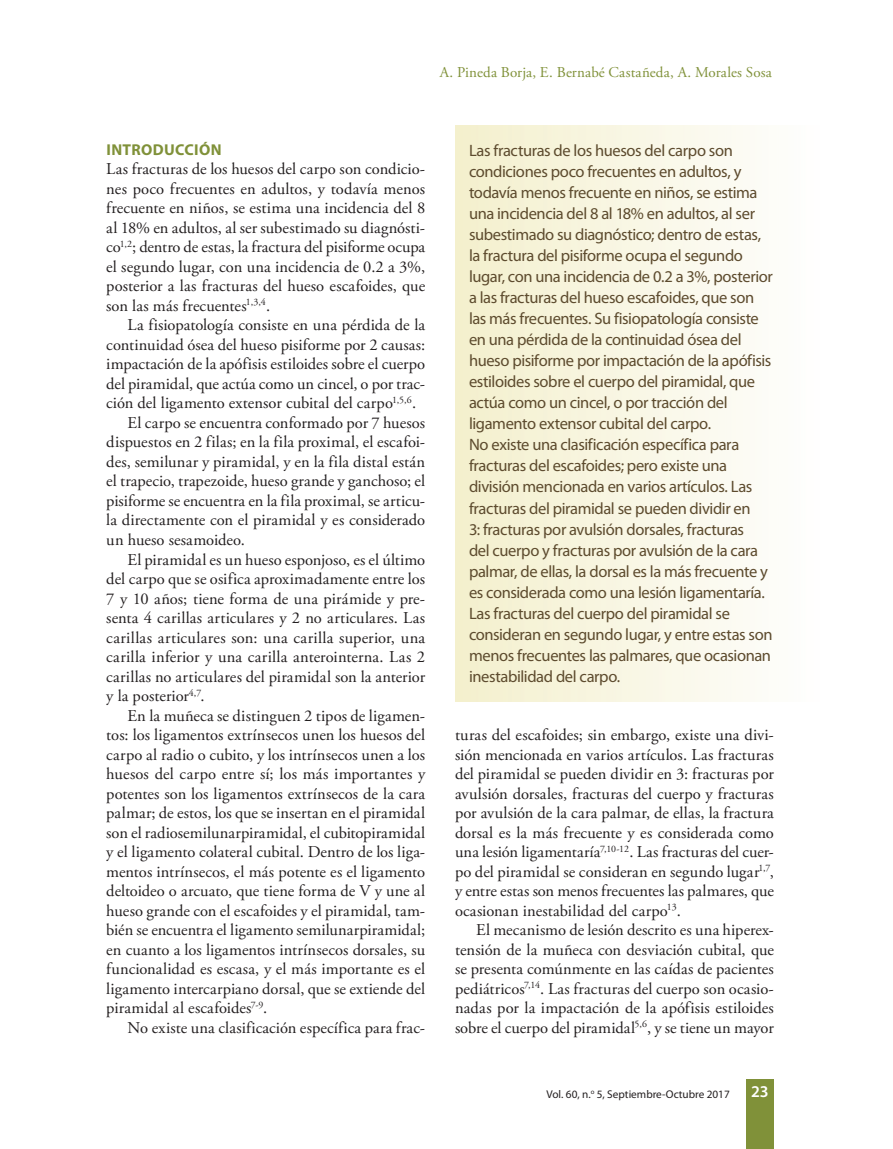
<style>
.page{position:relative;width:893px;height:1149px;background:#fff}
.page>*{position:absolute;margin:0;border:0;box-sizing:border-box;transform-origin:0 0}
.t1{font:16.5px/19.5px "Adobe Garamond Pro";letter-spacing:.005em;color:#231f20;text-align:justify}
.t2{font:16.5px/21px "Myriad Pro";letter-spacing:-.025em;color:#5d4b2e}
.t3{font:600 16.5px "Myriad Pro";color:#fff}
.t4{font:700 15.75px "Myriad Pro";letter-spacing:.02em;color:#809139}
.t5{font:15px "Adobe Garamond Pro";letter-spacing:.01em;color:#809139}
.t6{font:11.25px "Myriad Pro";color:#231f20}
</style>
<div class="page">
<div style="left:746px;top:1078px;width:28px;height:70px;background:#809139"></div>
<p class="t5" style="left:440px;top:63px;width:334px">A. Pineda Borja, E. Bernabé Castañeda, A. Morales Sosa</p>
<p class="t4" style="left:106px;top:139px;width:117px">INTRODUCCIÓN</p>
<p class="t1" style="left:106px;top:160px;width:321px">Las fracturas de los huesos del carpo son condicio&shy;nes poco frecuentes en adultos, y todavía menos frecuente en niños, se estima una incidencia del 8 al 18% en adultos, al ser subestimado su diagnósti&shy;co<sup>1,2</sup>; dentro de estas, la fractura del pisiforme ocupa el segundo lugar, con una incidencia de 0.2 a 3%, posterior a las fracturas del hueso escafoides, que son las más frecuentes<sup>1,3,4</sup>.</p>
<p class="t1" style="left:128px;top:316px;width:299px">La fisiopatología consiste en una pérdida de la</p>
<p class="t1" style="left:106px;top:335px;width:320px">continuidad ósea del hueso pisiforme por 2 causas:</p>
<p class="t1" style="left:106px;top:355px;width:320px">impactación de la apófisis estiloides sobre el cuerpo</p>
<p class="t1" style="left:106px;top:374px;width:320px">del piramidal, que actúa como un cincel, o por trac-</p>
<p class="t1" style="left:106px;top:394px;width:311px">ción del ligamento extensor cubital del carpo<sup>1,5,6</sup>.</p>
<p class="t1" style="left:128px;top:413px;width:299px">El carpo se encuentra conformado por 7 huesos</p>
<p class="t1" style="left:106px;top:433px;width:320px">dispuestos en 2 filas; en la fila proximal, el escafoi-</p>
<p class="t1" style="left:106px;top:452px;width:320px">des, semilunar y piramidal, y en la fila distal están</p>
<p class="t1" style="left:106px;top:472px;width:320px">el trapecio, trapezoide, hueso grande y ganchoso; el</p>
<p class="t1" style="left:106px;top:491px;width:320px">pisiforme se encuentra en la fila proximal, se articu-</p>
<p class="t1" style="left:106px;top:511px;width:320px">la directamente con el piramidal y es considerado</p>
<p class="t1" style="left:106px;top:530px;width:140px">un hueso sesamoideo.</p>
<p class="t1" style="left:128px;top:550px;width:299px">El piramidal es un hueso esponjoso, es el último</p>
<p class="t1" style="left:106px;top:569px;width:320px">del carpo que se osifica aproximadamente entre los</p>
<p class="t1" style="left:106px;top:589px;width:320px">7 y 10 años; tiene forma de una pirámide y pre-</p>
<p class="t1" style="left:106px;top:608px;width:320px">senta 4 carillas articulares y 2 no articulares. Las</p>
<p class="t1" style="left:106px;top:628px;width:321px">carillas articulares son: una carilla superior, una</p>
<p class="t1" style="left:106px;top:647px;width:320px">carilla inferior y una carilla anterointerna. Las 2</p>
<p class="t1" style="left:106px;top:667px;width:320px">carillas no articulares del piramidal son la anterior</p>
<p class="t1" style="left:106px;top:686px;width:100px">y la posterior<sup>4,7</sup>.</p>
<p class="t1" style="left:128px;top:706px;width:299px">En la muñeca se distinguen 2 tipos de ligamen-</p>
<p class="t1" style="left:106px;top:725px;width:320px">tos: los ligamentos extrínsecos unen los huesos del</p>
<p class="t1" style="left:106px;top:745px;width:320px">carpo al radio o cubito, y los intrínsecos unen a los</p>
<p class="t1" style="left:106px;top:764px;width:320px">huesos del carpo entre sí; los más importantes y</p>
<p class="t1" style="left:106px;top:784px;width:321px">potentes son los ligamentos extrínsecos de la cara</p>
<p class="t1" style="left:106px;top:803px;width:320px">palmar; de estos, los que se insertan en el piramidal</p>
<p class="t1" style="left:106px;top:823px;width:320px">son el radiosemilunarpiramidal, el cubitopiramidal</p>
<p class="t1" style="left:106px;top:842px;width:320px">y el ligamento colateral cubital. Dentro de los liga-</p>
<p class="t1" style="left:106px;top:862px;width:320px">mentos intrínsecos, el más potente es el ligamento</p>
<p class="t1" style="left:106px;top:881px;width:320px">deltoideo o arcuato, que tiene forma de V y une al</p>
<p class="t1" style="left:106px;top:901px;width:320px">hueso grande con el escafoides y el piramidal, tam-</p>
<p class="t1" style="left:106px;top:920px;width:320px">bién se encuentra el ligamento semilunarpiramidal;</p>
<p class="t1" style="left:106px;top:940px;width:320px">en cuanto a los ligamentos intrínsecos dorsales, su</p>
<p class="t1" style="left:106px;top:959px;width:320px">funcionalidad es escasa, y el más importante es el</p>
<p class="t1" style="left:106px;top:979px;width:320px">ligamento intercarpiano dorsal, que se extiende del</p>
<p class="t1" style="left:106px;top:998px;width:163px">piramidal al escafoides<sup>7-9</sup>.</p>
<p class="t1" style="left:128px;top:1018px;width:299px">No existe una clasificación específica para frac-</p>
<p class="t2" style="left:469px;top:140px;width:305px">Las fracturas de los huesos del carpo son condiciones poco frecuentes en adultos, y todavía menos frecuente en niños, se estima una incidencia del 8 al 18% en adultos, al ser subestimado su diagnóstico; dentro de estas, la fractura del pisiforme ocupa el segundo lugar, con una incidencia de 0.2 a 3%, posterior a las fracturas del hueso escafoides, que son las más frecuentes. Su fisiopatología consiste en una pérdida de la continuidad ósea del hueso pisiforme por impactación de la apófisis estiloides sobre el cuerpo del piramidal, que actúa como un cincel, o por tracción del ligamento extensor cubital del carpo.<br>No existe una clasificación específica para fracturas del escafoides; pero existe una división mencionada en varios artículos. Las fracturas del piramidal se pueden dividir en<br>3: fracturas por avulsión dorsales, fracturas<br>del cuerpo y fracturas por avulsión de la cara palmar, de ellas, la dorsal es la más frecuente y es considerada como una lesión ligamentaría.<br>Las fracturas del cuerpo del piramidal se consideran en segundo lugar, y entre estas son menos frecuentes las palmares, que ocasionan inestabilidad del carpo.</p>
<p class="t1" style="left:455px;top:725px;width:321px">turas del escafoides; sin embargo, existe una divi&shy;sión mencionada en varios artículos. Las fracturas del piramidal se pueden dividir en 3: fracturas por avulsión dorsales, fracturas del cuerpo y fracturas por avulsión de la cara palmar, de ellas, la fractura dorsal es la más frecuente y es considerada como una lesión ligamentaría<sup>7,10-12</sup>. Las fracturas del cuer&shy;po del piramidal se consideran en segundo lugar<sup>1,7</sup>, y entre estas son menos frecuentes las palmares, que ocasionan inestabilidad del carpo<sup>13</sup>.</p>
<p class="t1" style="left:455px;top:920px;width:320px;text-indent:21px">El mecanismo de lesión descrito es una hiperex&shy;tensión de la muñeca con desviación cubital, que se presenta comúnmente en las caídas de pacientes pediátricos<sup>7,14</sup>. Las fracturas del cuerpo son ocasio&shy;nadas por la impactación de la apófisis estiloides sobre el cuerpo del piramidal<sup>5,6</sup>, y se tiene un mayor</p>
<p class="t6" style="left:547px;top:1086px;width:185px">Vol. 60, n.<sup>o</sup> 5, Septiembre-Octubre 2017</p>
<p class="t3" style="left:751px;top:1080px;width:19px">23</p>
</div>
